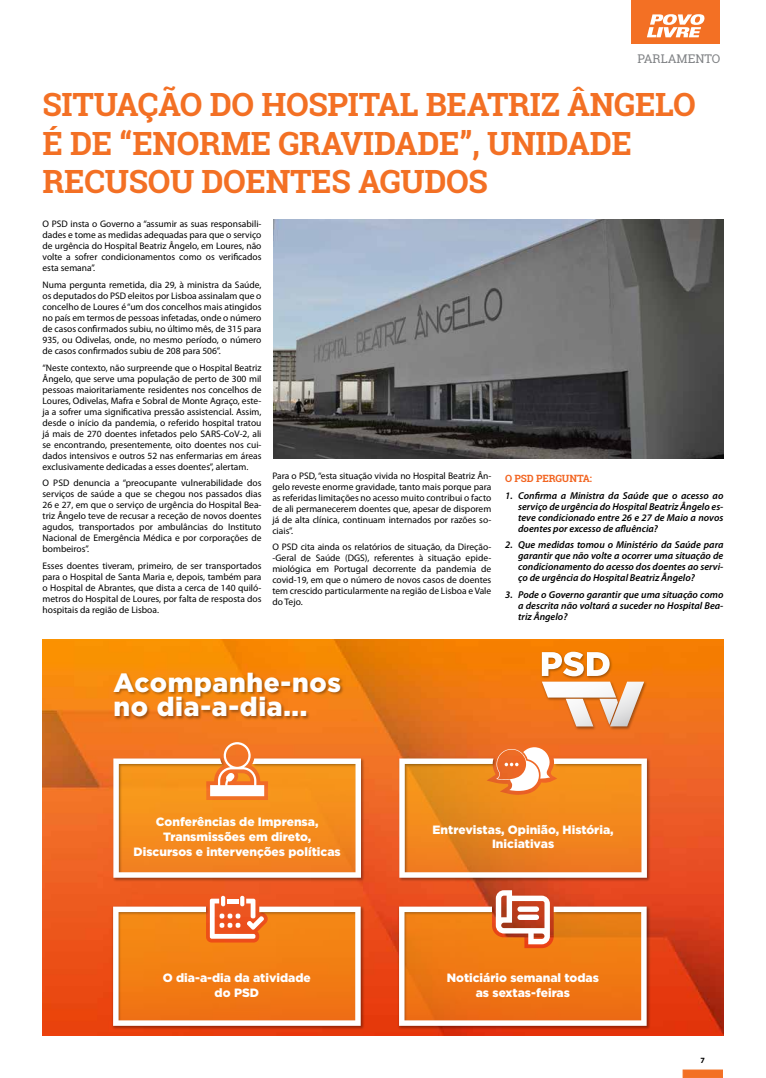
<style>
.page{position:relative;width:766px;height:1078px;background:#fff}
.page>*{position:absolute;margin:0;border:0;box-sizing:border-box;transform-origin:0 0}
.t1{font:700 32px/38.4px "Roboto Slab";letter-spacing:-.01em;color:#f37024}
.t2{font:900 26.4px/24.3px "Gotham";letter-spacing:.025em;color:#fff}
.t3{font:900 12px/14.7px "Gotham";color:#fff;text-align:center}
.t4{font:12px "Roboto Slab";color:#808285}
.t5{font:italic 600 10px/11px "Myriad Pro";color:#000;text-align:justify}
.t6{font:700 10px "Roboto Slab";letter-spacing:-.01em;color:#f26522}
.t7{font:9.5px/11px "Myriad Pro";color:#000;text-align:justify}
.t8{font:700 8px "Myriad Pro";color:#000}
</style>
<div class="page">
<div style="left:682px;top:1069px;width:40px;height:8px;background:#f37024;border:1px solid #f37024"></div>
<div style="left:631px;top:0;width:88px;height:44px;background:#f37024"></div>
<svg style="left:647px;top:14px;width:57px;height:23px"></svg>
<img style="left:273px;top:220px;width:450px;height:238px">
<img style="left:43px;top:639px;width:680px;height:396px">
<img style="left:539px;top:649px;width:109px;height:82px">
<svg style="left:541px;top:651px;width:103px;height:75px"></svg>
<img style="left:111px;top:756px;width:254px;height:126px">
<svg style="left:113px;top:742px;width:248px;height:135px;background:#f49537"></svg>
<img style="left:397px;top:756px;width:254px;height:126px">
<img style="left:111px;top:904px;width:254px;height:126px">
<svg style="left:113px;top:898px;width:247px;height:127px;background:#f28934"></svg>
<img style="left:396px;top:904px;width:255px;height:126px">
<svg style="left:399px;top:890px;width:247px;height:135px;background:#ec8235"></svg>
<img style="left:111px;top:667px;width:235px;height:62px">
<svg style="left:399px;top:747px;width:247px;height:130px;background:#ed923c"></svg>
<p class="t4" style="left:637px;top:51px;width:84px">PARLAMENTO</p>
<h1 class="t1" style="left:43px;top:85px;width:654px">SITUAÇÃO DO HOSPITAL BEATRIZ ÂNGELO<br>É DE “ENORME GRAVIDADE”, UNIDADE<br>RECUSOU DOENTES AGUDOS</h1>
<p class="t7" style="left:43px;top:218px;width:220px">O PSD insta o Governo a “assumir as suas responsabili&shy;dades e tome as medidas adequadas para que o serviço de urgência do Hospital Beatriz Ângelo, em Loures, não volte a sofrer condicionamentos como os verificados esta semana”.</p>
<p class="t7" style="left:43px;top:279px;width:220px">Numa pergunta remetida, dia 29, à ministra da Saúde, os deputados do PSD eleitos por Lisboa assinalam que o concelho de Loures é “um dos concelhos mais atingidos no país em termos de pessoas infetadas, onde o número de casos confirmados subiu, no último mês, de 315 para 935, ou Odivelas, onde, no mesmo período, o número de casos confirmados subiu de 208 para 506”.</p>
<p class="t7" style="left:43px;top:361px;width:220px">“Neste contexto, não surpreende que o Hospital Beatriz Ângelo, que serve uma população de perto de 300 mil pessoas maioritariamente residentes nos concelhos de Loures, Odivelas, Mafra e Sobral de Monte Agraço, este&shy;ja a sofrer uma significativa pressão assistencial. Assim, desde o início da pandemia, o referido hospital tratou já mais de 270 doentes infetados pelo SARS-CoV-2, ali se encontrando, presentemente, oito doentes nos cui&shy;dados intensivos e outros 52 nas enfermarias em áreas exclusivamente dedicadas a esses doentes”, alertam.</p>
<p class="t7" style="left:43px;top:477px;width:220px">O PSD denuncia a “preocupante vulnerabilidade dos serviços de saúde a que se chegou nos passados dias 26 e 27, em que o serviço de urgência do Hospital Bea&shy;triz Ângelo teve de recusar a receção de novos doentes agudos, transportados por ambulâncias do Instituto Nacional de Emergência Médica e por corporações de bombeiros”.</p>
<p class="t7" style="left:43px;top:560px;width:220px">Esses doentes tiveram, primeiro, de ser transportados para o Hospital de Santa Maria e, depois, também para o Hospital de Abrantes, que dista a cerca de 140 quiló&shy;metros do Hospital de Loures, por falta de resposta dos hospitais da região de Lisboa.</p>
<p class="t7" style="left:272px;top:469px;width:220px">Para o PSD, “esta situação vivida no Hospital Beatriz Ân&shy;gelo reveste enorme gravidade, tanto mais porque para as referidas limitações no acesso muito contribui o facto de ali permanecerem doentes que, apesar de disporem já de alta clínica, continuam internados por razões so&shy;ciais”.</p>
<p class="t7" style="left:272px;top:541px;width:220px">O PSD cita ainda os relatórios de situação, da Direção--Geral de Saúde (DGS), referentes à situação epide&shy;miológica em Portugal decorrente da pandemia de covid-19, em que o número de novos casos de doentes tem crescido particularmente na região de Lisboa e Vale do Tejo.</p>
<p class="t6" style="left:505px;top:471px;width:88px">O PSD PERGUNTA:</p>
<p class="t5" style="left:518px;top:489px;width:207px;text-indent:-13px">1. Confirma a Ministra da Saúde que o acesso ao serviço de urgência do Hospital Beatriz Ângelo es&shy;teve condicionado entre 26 e 27 de Maio a novos doentes por excesso de afluência?</p>
<p class="t5" style="left:518px;top:539px;width:207px;text-indent:-13px">2. Que medidas tomou o Ministério da Saúde para garantir que não volte a ocorrer uma situação de condicionamento do acesso dos doentes ao servi&shy;ço de urgência do Hospital Beatriz Ângelo?</p>
<p class="t5" style="left:518px;top:589px;width:207px;text-indent:-13px">3. Pode o Governo garantir que uma situação como a descrita não voltará a suceder no Hospital Bea&shy;triz Ângelo?</p>
<h2 class="t2" style="left:113px;top:670px;width:229px">Acompanhe-nos no dia-a-dia...</h2>
<p class="t3" style="left:134px;top:814px;width:208px">Conferências de Imprensa,<br>Transmissões em direto,<br>Discursos e intervenções políticas</p>
<p class="t3" style="left:432px;top:821px;width:182px">Entrevistas, Opinião, História,<br>Iniciativas</p>
<p class="t3" style="left:163px;top:969px;width:149px">O dia-a-dia da atividade do PSD</p>
<p class="t3" style="left:446px;top:969px;width:154px">Noticiário semanal todas as sextas-feiras</p>
<p class="t8" style="left:700px;top:1054px;width:6px">7</p>
</div>
